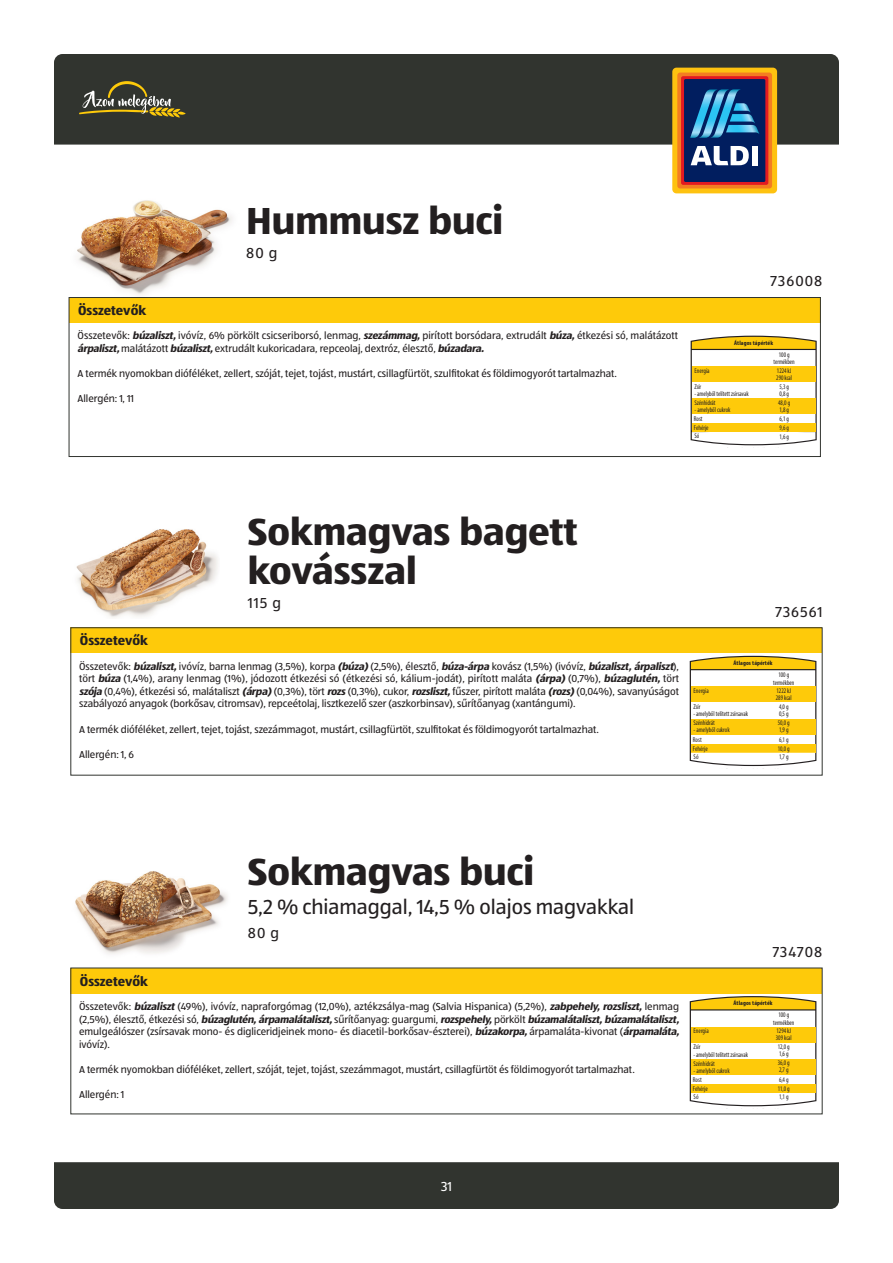
<style>
.page{position:relative;width:893px;height:1263px;background:#fff}
.page>*{position:absolute;margin:0;border:0;box-sizing:border-box;transform-origin:0 0}
.t1{font:700 39px/39px "ALDISUEDOT";color:#231f20}
.t2{font:21px "ALDISUEDOT";color:#231f20}
.cikkszam{font:15px "ALDISUEDOT";letter-spacing:.07em;color:#231f20}
.t3{font:700 13.5px "ALDISUEDOT";color:#231f20}
.t4{font:13.5px "ALDISUEDOT";color:#fff}
.Default{font:10.5px/12.6px "ALDISUEDOT";letter-spacing:-.005em;color:#231f20}
.t5{font:condensed 7.05px/7.1px "Myriad Pro";color:#231f20;scale:.9 1}
.t6{font:condensed 7.05px/8.6px "Myriad Pro";color:#231f20;scale:.94 1}
.t7{font:condensed 7.05px/9px "Myriad Pro";color:#231f20;scale:.92 1}
.t8{font:condensed 6.9px/7.1px "Myriad Pro";color:#231f20;scale:.9 1}
.t9{font:condensed 6.9px/8.6px "Myriad Pro";color:#231f20;scale:.94 1}
.t10{font:condensed 6.9px/9px "Myriad Pro";color:#231f20;scale:.92 1}
.t11{font:700 condensed 6.3px "Myriad Pro";letter-spacing:.01em;color:#231f20;scale:1.05 1}
.t12{font:700 condensed 6.15px "Myriad Pro";letter-spacing:.01em;color:#231f20;scale:1.05 1}
.s1{font-weight:700;font-style:italic}
</style>
<div class="page">
<div style="left:54px;top:1162px;width:785px;height:47px;background:#31342f"></div>
<div style="left:54px;top:54px;width:785px;height:91px;background:#31342f"></div>
<div style="left:672px;top:68px;width:105px;height:125px;background:#fec210;border-radius:4px"></div>
<div style="left:677px;top:73px;width:95px;height:115px;background:#f47d21;border-radius:3px"></div>
<div style="left:681px;top:76px;width:87px;height:109px;background:#e21a21;border-radius:2px"></div>
<div style="left:684px;top:79px;width:81px;height:103px;background:#011e5f;border-radius:2px"></div>
<div style="left:752px;top:146px;width:6px;height:19px;background:#fff"></div>
<svg style="left:691px;top:146px;width:58px;height:19px"></svg>
<svg style="left:690px;top:89px;width:69px;height:49px"></svg>
<svg style="left:79px;top:81px;width:107px;height:37px;background:#5b573e"></svg>
<svg style="left:690px;top:656px;width:126px;height:110px"></svg>
<img style="left:76px;top:529px;width:142px;height:89px">
<div style="left:71px;top:627px;width:751px;height:26px;background:#feca0a"></div>
<div style="left:71px;top:627px;width:751px;height:148px;border:1px solid #31342f"></div>
<svg style="left:690px;top:996px;width:126px;height:110px"></svg>
<img style="left:75px;top:871px;width:152px;height:83px">
<div style="left:71px;top:968px;width:751px;height:25px;background:#feca0a"></div>
<div style="left:69px;top:297px;width:752px;height:26px;background:#feca0a"></div>
<div style="left:69px;top:297px;width:752px;height:160px;border:1px solid #31342f"></div>
<svg style="left:691px;top:336px;width:126px;height:109px"></svg>
<img style="left:68px;top:200px;width:175px;height:101px">
<p class="t3" style="left:78px;top:302px;width:70px">Összetevők</p>
<p class="t1" style="left:246px;top:201px;width:259px">Hummusz buci</p>
<p class="cikkszam" style="left:246px;top:244px;width:33px">80 g</p>
<p class="Default" style="left:78px;top:329px;width:602px">Összetevők: <span class="s1">búzaliszt,</span>ivóvíz, 6% pörkölt csicseriborsó, lenmag, <span class="s1">szezámmag,</span>pirított borsódara, extrudált <span class="s1">búza,</span>étkezési só, malátázott <span class="s1">árpaliszt,</span>malátázott <span class="s1">búzaliszt,</span>extrudált kukoricadara, repceolaj, dextróz, élesztő, <span class="s1">búzadara.</span></p>
<p class="Default" style="left:78px;top:367px;width:541px">A termék nyomokban dióféléket, zellert, szóját, tejet, tojást, mustárt, csillagfürtöt, szulfitokat és földimogyorót tartalmazhat.</p>
<p class="Default" style="left:78px;top:392px;width:58px">Allergén: 1, 11</p>
<p class="cikkszam" style="left:771px;top:271px;width:53px">736008</p>
<p class="t12" style="left:734px;top:339px;width:38px">Átlagos tápérték</p>
<p class="t8" style="left:774px;top:351px;width:25px;line-height:7.5px;text-align:center">100 g termékben</p>
<p class="t8" style="left:776px;top:367px;width:19px">1224 kJ<br>290 kcal</p>
<p class="t8" style="left:779px;top:383px;width:12px">5,3 g<br>0,8 g</p>
<p class="t8" style="left:778px;top:399px;width:15px">48,0 g<br>1,8 g</p>
<p class="t8" style="left:779px;top:433px;width:12px">1,6 g</p>
<p class="t9" style="left:694px;top:366px;width:18px">Energia</p>
<p class="t9" style="left:694px;top:382px;width:9px">Zsír</p>
<p class="t10" style="left:694px;top:389px;width:61px">- amelyből telített zsírsavak<br>Szénhidrát</p>
<p class="t9" style="left:694px;top:405px;width:40px">- amelyből cukrok</p>
<p class="t9" style="left:694px;top:423px;width:17px">Fehérje<br>Só</p>
<p class="t9" style="left:694px;top:414px;width:11px">Rost</p>
<p class="t8" style="left:779px;top:415px;width:12px">6,1 g</p>
<p class="t8" style="left:779px;top:424px;width:12px">9,6 g</p>
<p class="t3" style="left:80px;top:632px;width:70px">Összetevők</p>
<p class="t1" style="left:248px;top:511px;width:331px">Sokmagvas bagett kovásszal</p>
<p class="cikkszam" style="left:248px;top:593px;width:35px">115 g</p>
<p class="Default" style="left:79px;top:659px;width:601px;text-align:justify">Összetevők: <span class="s1">búzaliszt,</span>ivóvíz, barna lenmag (3,5%), korpa <span class="s1">(búza)</span>(2,5%), élesztő, <span class="s1">búza-árpa</span> kovász (1,5%) (ivóvíz, <span class="s1">búzaliszt,árpaliszt</span>), tört <span class="s1">búza</span> (1,4%), arany lenmag (1%), jódozott étkezési só (étkezési só, kálium-jodát), pirított maláta <span class="s1">(árpa)</span>(0,7%), <span class="s1">búzaglutén,</span>tört <span class="s1">szója</span> (0,4%), étkezési só, malátaliszt <span class="s1">(árpa)</span>(0,3%), tört <span class="s1">rozs</span>(0,3%), cukor, <span class="s1">rozsliszt,</span>fűszer, pirított maláta <span class="s1">(rozs)</span>(0,04%), savanyúságot szabályozó anyagok (borkősav, citromsav), repceétolaj, lisztkezelő szer (aszkorbinsav), sűrítőanyag (xantángumi).</p>
<p class="Default" style="left:79px;top:722px;width:521px">A termék dióféléket, zellert, tejet, tojást, szezámmagot, mustárt, csillagfürtöt, szulfitokat és földimogyorót tartalmazhat.</p>
<p class="Default" style="left:79px;top:748px;width:57px">Allergén: 1, 6</p>
<p class="cikkszam" style="left:775px;top:602px;width:48px">736561</p>
<p class="t11" style="left:733px;top:659px;width:39px">Átlagos tápérték</p>
<p class="t5" style="left:773px;top:671px;width:25px;line-height:7.5px;text-align:center">100 g termékben</p>
<p class="t5" style="left:776px;top:687px;width:19px">1222 kJ<br>289 kcal</p>
<p class="t5" style="left:779px;top:703px;width:12px">4,0 g<br>0,5 g</p>
<p class="t5" style="left:778px;top:719px;width:15px">50,0 g<br>1,9 g</p>
<p class="t5" style="left:779px;top:753px;width:12px">1,7 g</p>
<p class="t6" style="left:694px;top:686px;width:18px">Energia</p>
<p class="t6" style="left:694px;top:702px;width:9px">Zsír</p>
<p class="t7" style="left:693px;top:709px;width:61px">- amelyből telített zsírsavak<br>Szénhidrát</p>
<p class="t6" style="left:694px;top:726px;width:40px">- amelyből cukrok</p>
<p class="t6" style="left:693px;top:744px;width:17px">Fehérje<br>Só</p>
<p class="t6" style="left:693px;top:735px;width:11px">Rost</p>
<p class="t5" style="left:779px;top:736px;width:12px">6,1 g</p>
<p class="t5" style="left:778px;top:745px;width:15px">10,0 g</p>
<p class="t3" style="left:80px;top:972px;width:70px">Összetevők</p>
<p class="t1" style="left:248px;top:851px;width:288px">Sokmagvas buci</p>
<p class="t2" style="left:248px;top:893px;width:388px">5,2 % chiamaggal, 14,5 % olajos magvakkal</p>
<p class="cikkszam" style="left:248px;top:923px;width:33px">80 g</p>
<p class="Default" style="left:79px;top:1000px;width:604px">Összetevők: <span class="s1">búzaliszt</span>(49%), ivóvíz, napraforgómag (12,0%), aztékzsálya-mag (Salvia Hispanica) (5,2%), <span class="s1">zabpehely,rozsliszt,</span>lenmag ( 2 , 5 % ) , é l e s z t ő , é t k e z é s i s ó , <span class="s1">búzaglutén,árpamalátaliszt,</span>s ű r ít ő a n y a g : g u a r g u m i , <span class="s1">rozspehely,</span>p ö r k ö l t <span class="s1">búzamalátaliszt,búzamalátaliszt, </span>emulgeálószer (zsírsavak mono- és digliceridjeinek mono- és diacetil-borkősav-észterei), <span class="s1">búzakorpa,</span>árpamaláta-kivonat (<span class="s1">árpamaláta, </span>ivóvíz).</p>
<p class="Default" style="left:79px;top:1063px;width:557px">A termék nyomokban dióféléket, zellert, szóját, tejet, tojást, szezámmagot, mustárt, csillagfürtöt és földimogyorót tartalmazhat.</p>
<p class="Default" style="left:79px;top:1088px;width:47px">Allergén: 1</p>
<p class="cikkszam" style="left:773px;top:942px;width:51px">734708</p>
<p class="t11" style="left:733px;top:999px;width:39px">Átlagos tápérték</p>
<p class="t5" style="left:773px;top:1011px;width:25px;line-height:7.5px;text-align:center">100 g termékben</p>
<p class="t5" style="left:776px;top:1027px;width:19px">1294 kJ<br>309 kcal</p>
<p class="t5" style="left:778px;top:1043px;width:15px">12,0 g<br>1,6 g</p>
<p class="t5" style="left:778px;top:1059px;width:15px">36,0 g<br>2,7 g</p>
<p class="t5" style="left:779px;top:1093px;width:12px">1,1 g</p>
<p class="t6" style="left:694px;top:1027px;width:18px">Energia</p>
<p class="t6" style="left:694px;top:1043px;width:9px">Zsír</p>
<p class="t7" style="left:693px;top:1049px;width:61px">- amelyből telített zsírsavak<br>Szénhidrát</p>
<p class="t6" style="left:694px;top:1066px;width:40px">- amelyből cukrok</p>
<p class="t6" style="left:693px;top:1084px;width:17px">Fehérje<br>Só</p>
<p class="t6" style="left:693px;top:1075px;width:11px">Rost</p>
<p class="t5" style="left:779px;top:1076px;width:12px">6,4 g</p>
<p class="t5" style="left:778px;top:1085px;width:15px">11,0 g</p>
<p class="t4" style="left:441px;top:1177px;width:12px">31</p>
</div>
